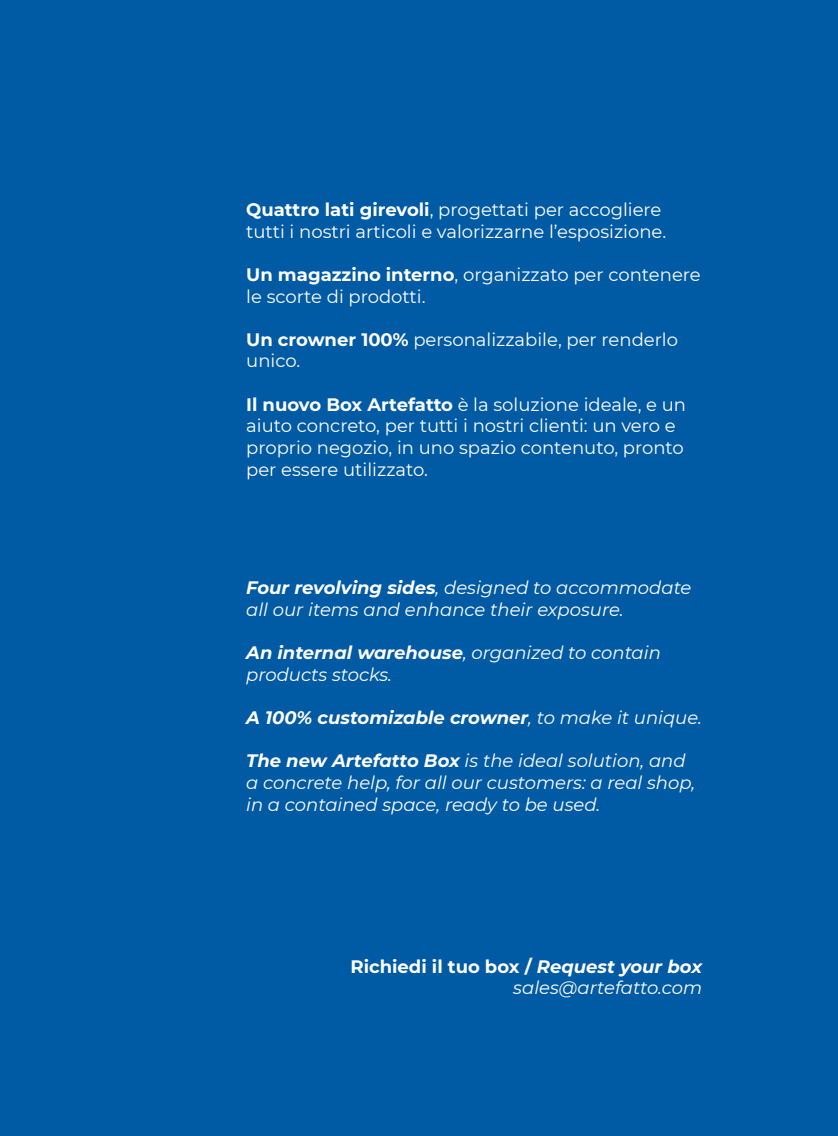
<style>
.page{position:relative;width:838px;height:1136px;background:#fff}
.page>*{position:absolute;margin:0;border:0;box-sizing:border-box;transform-origin:0 0}
.t1{font:18px/21.6px "Montserrat";color:#fff}
.t2{font:italic 18px/21.6px "Montserrat";color:#fff}
.t3{font:italic 700 18px "Montserrat";color:#fff}
.s1{font-weight:700}
.s2{font-weight:400}
.s3{font-weight:700;font-style:normal}
</style>
<div class="page">
<div style="left:0;top:0;width:838px;height:1135px;background:#005aa4"></div>
<p class="t1" style="left:246px;top:198px;width:421px"><span class="s1">Quattro lati girevoli</span>, progettati per accogliere tutti i nostri articoli e valorizzarne l’esposizione.</p>
<p class="t1" style="left:246px;top:263px;width:456px"><span class="s1">Un magazzino interno</span>, organizzato per contenere le scorte di prodotti.</p>
<p class="t1" style="left:246px;top:328px;width:433px"><span class="s1">Un crowner 100%</span> personalizzabile, per renderlo unico.</p>
<p class="t1" style="left:246px;top:393px;width:441px"><span class="s1">Il nuovo Box Artefatto</span> è la soluzione ideale, e un aiuto concreto, per tutti i nostri clienti: un vero e proprio negozio, in uno spazio contenuto, pronto per essere utilizzato.</p>
<p class="t2" style="left:246px;top:576px;width:447px"><span class="s1">Four revolving sides</span>, designed to accommodate all our items and enhance their exposure.</p>
<p class="t2" style="left:246px;top:641px;width:416px"><span class="s1">An internal warehouse</span>, organized to contain products stocks.</p>
<p class="t3" style="left:246px;top:704px;width:457px">A 100% customizable crowner<span class="s2">, to make it unique.</span></p>
<p class="t2" style="left:246px;top:749px;width:450px"><span class="s1">The new Artefatto Box</span> is the ideal solution, and a concrete help, for all our customers: a real shop, in a contained space, ready to be used.</p>
<p class="t2" style="left:350px;top:954px;width:353px;text-align:right"><span class="s3">Richiedi il tuo box /</span> <span class="s1">Request your box </span>sales@artefatto.com</p>
</div>
